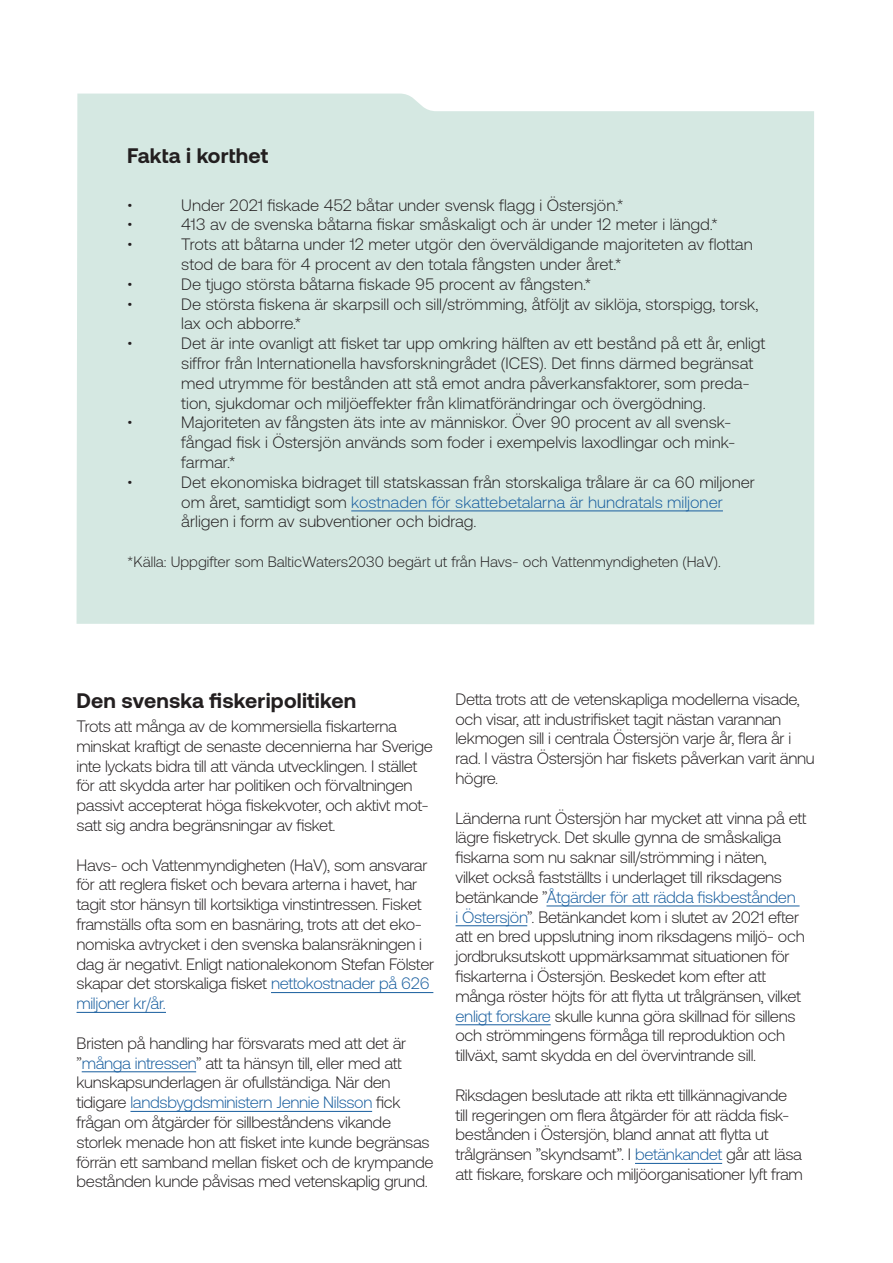
<style>
.page{position:relative;width:893px;height:1263px;background:#fff}
.page>*{position:absolute;margin:0;border:0;box-sizing:border-box;transform-origin:0 0}
.t1{font:21px "Aeonik Variable";letter-spacing:.01em;color:#231f20}
.bread{font:16.5px/19.8px "Aeonik Variable";letter-spacing:-.02em;color:#231f20}
.bread-2{font:16.5px/19.8px "Aeonik Variable";color:#231f20}
.bread-3{font:15px "Aeonik Variable";color:#231f20}
.s1{color:#175d9e}
</style>
<div class="page">
<hr style="left:271px;top:992px;width:162px;height:1px;background:#175d9e">
<hr style="left:77px;top:1012px;width:89px;height:1px;background:#175d9e">
<hr style="left:82px;top:1071px;width:114px;height:1px;background:#175d9e">
<hr style="left:130px;top:1111px;width:242px;height:1px;background:#175d9e">
<div style="left:77px;top:94px;width:737px;height:531px;background:#d5e8e2"></div>
<hr style="left:351px;top:510px;width:372px;height:1px;background:#175d9e">
<hr style="left:546px;top:905px;width:253px;height:1px;background:#175d9e">
<hr style="left:455px;top:925px;width:72px;height:1px;background:#175d9e">
<hr style="left:455px;top:1024px;width:96px;height:1px;background:#175d9e">
<hr style="left:635px;top:1163px;width:87px;height:1px;background:#175d9e">
<p class="t1" style="left:127px;top:144px;width:143px">Fakta i korthet</p>
<p class="bread" style="left:127px;top:195px;width:7px">•</p>
<p class="bread-2" style="left:181px;top:195px;width:444px">Under 2021 fiskade 452 båtar under svensk flagg i Östersjön.*</p>
<p class="bread" style="left:127px;top:215px;width:7px">•</p>
<p class="bread-2" style="left:181px;top:215px;width:538px">413 av de svenska båtarna fiskar småskaligt och är under 12 meter i längd.*</p>
<p class="bread" style="left:127px;top:235px;width:7px">•</p>
<p class="bread-2" style="left:181px;top:235px;width:573px">Trots att båtarna under 12 meter utgör den överväldigande majoriteten av flottan stod de bara för 4 procent av den totala fångsten under året.*</p>
<p class="bread" style="left:127px;top:274px;width:7px">•</p>
<p class="bread-2" style="left:181px;top:274px;width:412px">De tjugo största båtarna fiskade 95 procent av fångsten.*</p>
<p class="bread" style="left:127px;top:294px;width:7px">•</p>
<p class="bread-2" style="left:181px;top:294px;width:579px">De största fiskena är skarpsill och sill/strömming, åtföljt av siklöja, storspigg, torsk, lax och abborre.*</p>
<p class="bread" style="left:127px;top:334px;width:7px">•</p>
<p class="bread-2" style="left:181px;top:334px;width:586px">Det är inte ovanligt att fisket tar upp omkring hälften av ett bestånd på ett år, enligt siffror från Internationella havsforskningrådet (ICES). Det finns därmed begränsat med utrymme för bestånden att stå emot andra påverkansfaktorer, som preda&shy;tion, sjukdomar och miljöeffekter från klimatförändringar och övergödning.</p>
<p class="bread" style="left:127px;top:413px;width:7px">•</p>
<p class="bread-2" style="left:181px;top:413px;width:555px">Majoriteten av fångsten äts inte av människor. Över 90 procent av all svensk&shy;fångad fisk i Östersjön används som foder i exempelvis laxodlingar och mink&shy;farmar.*</p>
<p class="bread" style="left:127px;top:472px;width:7px">•</p>
<p class="bread-2" style="left:181px;top:472px;width:575px">Det ekonomiska bidraget till statskassan från storskaliga trålare är ca 60 miljoner om året, samtidigt som <span class="s1">kostnaden för skattebetalarna är hundratals miljoner </span>årligen i form av subventioner och bidrag.</p>
<p class="bread-3" style="left:127px;top:553px;width:595px">*Källa: Uppgifter som BalticWaters2030 begärt ut från Havs- och Vattenmyndigheten (HaV).</p>
<p class="t1" style="left:77px;top:689px;width:281px">Den svenska fiskeripolitiken</p>
<p class="bread" style="left:77px;top:716px;width:322px">Trots att många av de kommersiella fiskarterna</p>
<p class="bread" style="left:77px;top:736px;width:358px">minskat kraftigt de senaste decennierna har Sverige inte lyckats bidra till att vända utvecklingen. I stället för att skydda arter har politiken och förvaltningen passivt accepterat höga fiskekvoter, och aktivt mot&shy;satt sig andra begränsningar av fisket.</p>
<p class="bread" style="left:77px;top:855px;width:359px">Havs- och Vattenmyndigheten (HaV), som ansvarar för att reglera fisket och bevara arterna i havet, har tagit stor hänsyn till kortsiktiga vinstintressen. Fisket framställs ofta som en basnäring, trots att det eko&shy;nomiska avtrycket i den svenska balansräkningen i dag är negativt. Enligt nationalekonom Stefan Fölster skapar det storskaliga fisket <span class="s1">nettokostnader på 626 miljoner kr/år.</span></p>
<p class="bread" style="left:77px;top:1033px;width:358px">Bristen på handling har försvarats med att det är ”<span class="s1">många intressen</span>” att ta hänsyn till, eller med att kunskapsunderlagen är ofullständiga. När den tidigare <span class="s1">landsbygdsministern Jennie Nilsson</span> fick frågan om åtgärder för sillbeståndens vikande storlek menade hon att fisket inte kunde begränsas förrän ett samband mellan fisket och de krympande bestånden kunde påvisas med vetenskaplig grund.</p>
<p class="bread" style="left:455px;top:689px;width:361px">Detta trots att de vetenskapliga modellerna visade, och visar, att industrifisket tagit nästan varannan lekmogen sill i centrala Östersjön varje år, flera år i rad. I västra Östersjön har fiskets påverkan varit ännu högre.</p>
<p class="bread" style="left:455px;top:808px;width:352px">Länderna runt Östersjön har mycket att vinna på ett lägre fisketryck. Det skulle gynna de småskaliga fiskarna som nu saknar sill/strömming i näten,<br>vilket också fastställts i underlaget till riksdagens betänkande ”<span class="s1">Åtgärder för att rädda fiskbestånden<br>i Östersjön</span>”. Betänkandet kom i slutet av 2021 efter att en bred uppslutning inom riksdagens miljö- och jordbruksutskott uppmärksammat situationen för fiskarterna i Östersjön. Beskedet kom efter att</p>
<p class="bread" style="left:455px;top:986px;width:347px">många röster höjts för att flytta ut trålgränsen, vilket <span class="s1">enligt forskare</span> skulle kunna göra skillnad för sillens och strömmingens förmåga till reproduktion och tillväxt, samt skydda en del övervintrande sill.</p>
<p class="bread" style="left:455px;top:1085px;width:349px">Riksdagen beslutade att rikta ett tillkännagivande till regeringen om flera åtgärder för att rädda fisk&shy;bestånden i Östersjön, bland annat att flytta ut trålgränsen ”skyndsamt”. I <span class="s1">betänkandet</span> går att läsa att fiskare, forskare och miljöorganisationer lyft fram</p>
</div>
